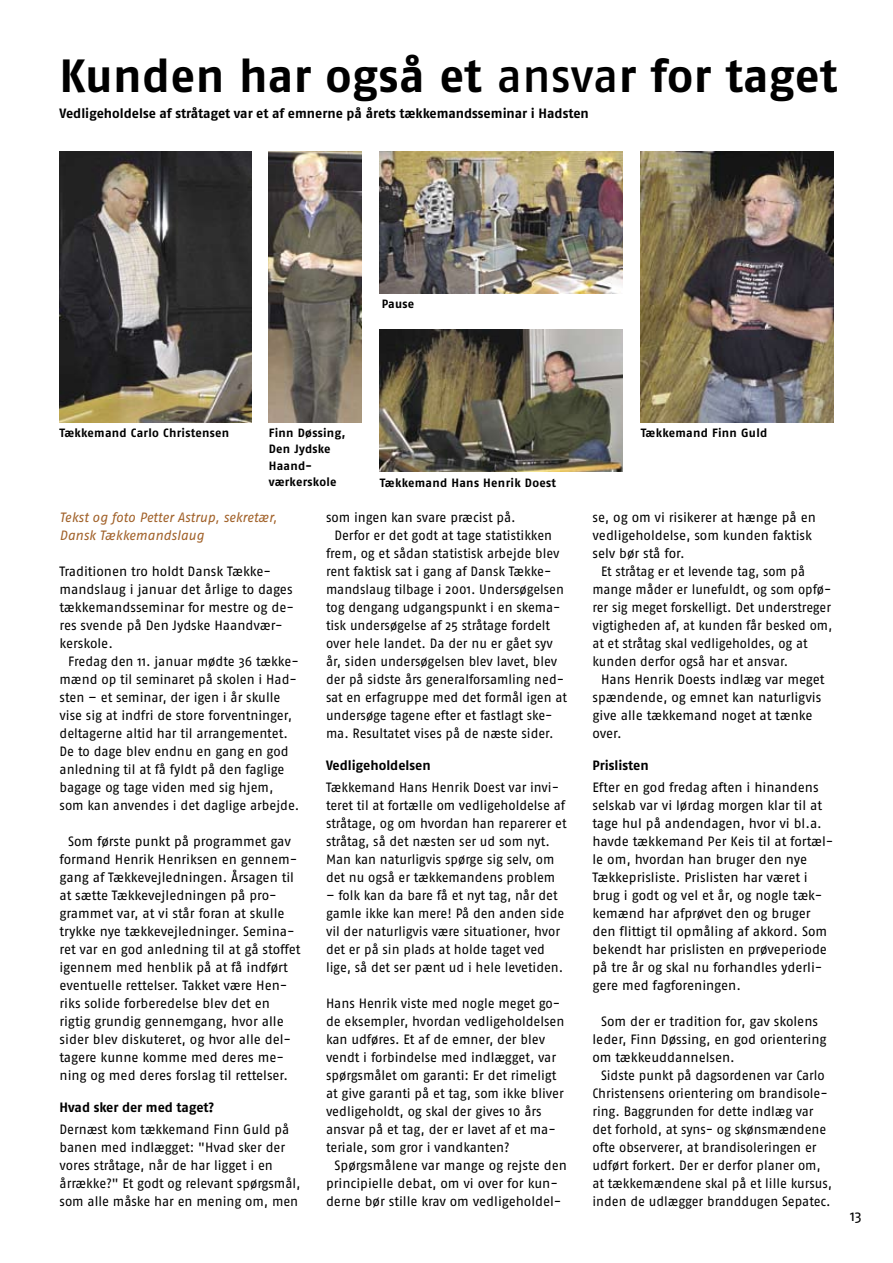
<style>
.page{position:relative;width:893px;height:1263px;background:#fff}
.page>*{position:absolute;margin:0;border:0;box-sizing:border-box;transform-origin:0 0}
.t1{font:700 46.5px "Fago No";letter-spacing:.005em;color:#000}
.t2{font:15px "Fago No";color:#000}
.t3{font:13.5px/18px "Fago No";letter-spacing:-.005em;color:#000}
.t4{font:13.5px/18px "Fago No";letter-spacing:-.005em;color:#000;scale:.96 1}
.t5{font:700 13.5px "Fago No";color:#000}
.t6{font:italic 13.5px/18px "Fago No";letter-spacing:-.005em;color:#a16129}
.t7{font:700 12px/16.5px "Fago No";letter-spacing:.025em;color:#000}
.s1{font-family:"Fago No Med";font-weight:400}
</style>
<div class="page">
<img style="left:641px;top:151px;width:192px;height:271px">
<img style="left:380px;top:329px;width:243px;height:143px">
<img style="left:269px;top:151px;width:92px;height:271px">
<img style="left:59px;top:151px;width:193px;height:271px">
<img style="left:380px;top:151px;width:243px;height:143px">
<h1 class="t1" style="left:60px;top:49px;width:779px">Kunden har også et <span class="s1">ansva</span>r for taget</h1>
<p class="t5" style="left:60px;top:105px;width:531px">Vedligeholdelse af stråtaget var et af emnerne på årets tækkemandsseminar i Hadsten</p>
<p class="t7" style="left:382px;top:295px;width:34px">Pause</p>
<p class="t7" style="left:60px;top:424px;width:171px">Tækkemand Carlo Christensen</p>
<p class="t7" style="left:269px;top:424px;width:78px">Finn Døssing,<br>Den Jydske<br>Haand&shy;værkerskole</p>
<p class="t7" style="left:380px;top:474px;width:178px">Tækkemand Hans Henrik Doest</p>
<p class="t6" style="left:60px;top:508px;width:219px">Tekst og foto Petter Astrup, sekretær,<br>Dansk Tækkemandslaug</p>
<p class="t3" style="left:60px;top:562px;width:236px">Traditionen tro holdt Dansk Tække&shy;mandslaug i januar det årlige to dages tækkemandsseminar for mestre og de&shy;res svende på Den Jydske Haandvær&shy;kerskole.</p>
<p class="t3" style="left:60px;top:652px;width:241px;text-indent:9px">Fredag den 11. januar mødte 36 tække&shy;mænd op til seminaret på skolen i Had&shy;sten – et seminar, der igen i år skulle vise sig at indfri de store forventninger, deltagerne altid har til arrangementet.<br>De to dage blev endnu en gang en god anledning til at få fyldt på den faglige bagage og tage viden med sig hjem, som kan anvendes i det daglige arbejde.</p>
<p class="t3" style="left:60px;top:832px;width:243px;text-indent:9px">Som første punkt på programmet gav formand Henrik Henriksen en gennem&shy;gang af Tækkevejledningen. Årsagen til at sætte Tækkevejledningen på pro&shy;grammet var, at vi står foran at skulle trykke nye tækkevejledninger. Semina&shy;ret var en god anledning til at gå stoffet igennem med henblik på at få indført eventuelle rettelser. Takket være Hen&shy;riks solide forberedelse blev det en rigtig grundig gennemgang, hvor alle sider blev diskuteret, og hvor alle del&shy;tagere kunne komme med deres me&shy;ning og med deres forslag til rettelser.</p>
<p class="t5" style="left:60px;top:1099px;width:156px">Hvad sker der med taget?</p>
<p class="t3" style="left:60px;top:1120px;width:242px">Dernæst kom tækkemand Finn Guld på banen med indlægget: "Hvad sker der vores stråtage, når de har ligget i en årrække?" Et godt og relevant spørgsmål, som alle måske har en mening om, men</p>
<p class="t3" style="left:326px;top:508px;width:191px">som ingen kan svare præcist på.</p>
<p class="t3" style="left:334px;top:526px;width:219px">Derfor er det godt at tage statistikken</p>
<p class="t3" style="left:326px;top:544px;width:235px">frem, og et sådan statistisk arbejde blev</p>
<p class="t3" style="left:326px;top:562px;width:227px">rent faktisk sat i gang af Dansk Tække-</p>
<p class="t3" style="left:326px;top:580px;width:239px">mandslaug tilbage i 2001. Undersøgelsen</p>
<p class="t3" style="left:326px;top:598px;width:236px">tog dengang udgangspunkt i en skema-</p>
<p class="t3" style="left:326px;top:616px;width:226px">tisk undersøgelse af 25 stråtage fordelt</p>
<p class="t3" style="left:326px;top:634px;width:228px">over hele landet. Da der nu er gået syv</p>
<p class="t3" style="left:326px;top:652px;width:233px">år, siden undersøgelsen blev lavet, blev</p>
<p class="t3" style="left:326px;top:670px;width:240px">der på sidste års generalforsamling ned-</p>
<p class="t3" style="left:326px;top:688px;width:243px">sat en erfagruppe med det formål igen at</p>
<p class="t3" style="left:326px;top:706px;width:228px">undersøge tagene efter et fastlagt ske-</p>
<p class="t3" style="left:326px;top:724px;width:229px">ma. Resultatet vises på de næste sider.</p>
<p class="t5" style="left:326px;top:757px;width:106px">Vedligeholdelsen</p>
<p class="t3" style="left:326px;top:778px;width:242px">Tækkemand Hans Henrik Doest var invi&shy;teret til at fortælle om vedligeholdelse af stråtage, og om hvordan han reparerer et stråtag, så det næsten ser ud som nyt.<br>Man kan naturligvis spørge sig selv, om det nu også er tækkemandens problem</p>
<p class="t3" style="left:326px;top:886px;width:240px">– folk kan da bare få et nyt tag, når det gamle ikke kan mere! På den anden side vil der naturligvis være situationer, hvor det er på sin plads at holde taget ved lige, så det ser pænt ud i hele levetiden.</p>
<p class="t3" style="left:326px;top:994px;width:240px">Hans Henrik viste med nogle meget go&shy;de eksempler, hvordan vedligeholdelsen kan udføres. Et af de emner, der blev vendt i forbindelse med indlægget, var spørgsmålet om garanti: Er det rimeligt at give garanti på et tag, som ikke bliver vedligeholdt, og skal der gives 10 års ansvar på et tag, der er lavet af et ma&shy;teriale, som gror i vandkanten?</p>
<p class="t3" style="left:326px;top:1156px;width:242px;text-indent:9px">Spørgsmålene var mange og rejste den principielle debat, om vi over for kun&shy;derne bør stille krav om vedligeholdel-</p>
<p class="t7" style="left:641px;top:424px;width:128px">Tækkemand Finn Guld</p>
<p class="t3" style="left:592px;top:508px;width:225px">se, og om vi risikerer at hænge på en vedligeholdelse, som kunden faktisk selv bør stå for.</p>
<p class="t4" style="left:592px;top:562px;width:251px;text-indent:9px">Et stråtag er et levende tag, som på mange måder er lunefuldt, og som opfø&shy;rer sig meget forskelligt. Det understreger vigtigheden af, at kunden får besked om, at et stråtag skal vedligeholdes, og at kunden derfor også har et ansvar.</p>
<p class="t3" style="left:592px;top:670px;width:234px;text-indent:9px">Hans Henrik Doests indlæg var meget spændende, og emnet kan naturligvis give alle tækkemand noget at tænke over.</p>
<p class="t5" style="left:592px;top:757px;width:58px">Prislisten</p>
<p class="t3" style="left:592px;top:778px;width:242px">Efter en god fredag aften i hinandens selskab var vi lørdag morgen klar til at tage hul på andendagen, hvor vi bl.a. havde tækkemand Per Keis til at fortæl&shy;le om, hvordan han bruger den nye Tækkeprisliste. Prislisten har været i brug i godt og vel et år, og nogle tæk&shy;kemænd har afprøvet den og bruger den flittigt til opmåling af akkord. Som bekendt har prislisten en prøveperiode på tre år og skal nu forhandles yderli&shy;gere med fagforeningen.</p>
<p class="t3" style="left:592px;top:1012px;width:235px;text-indent:9px">Som der er tradition for, gav skolens leder, Finn Døssing, en god orientering om tækkeuddannelsen.</p>
<p class="t3" style="left:592px;top:1066px;width:241px;text-indent:8px">Sidste punkt på dagsordenen var Carlo Christensens orientering om brandisole&shy;ring. Baggrunden for dette indlæg var det forhold, at syns- og skønsmændene ofte observerer, at brandisoleringen er udført forkert. Der er derfor planer om, at tækkemændene skal på et lille kursus, inden de udlægger branddugen Sepatec.</p>
<p class="t2" style="left:850px;top:1207px;width:13px">13</p>
</div>
